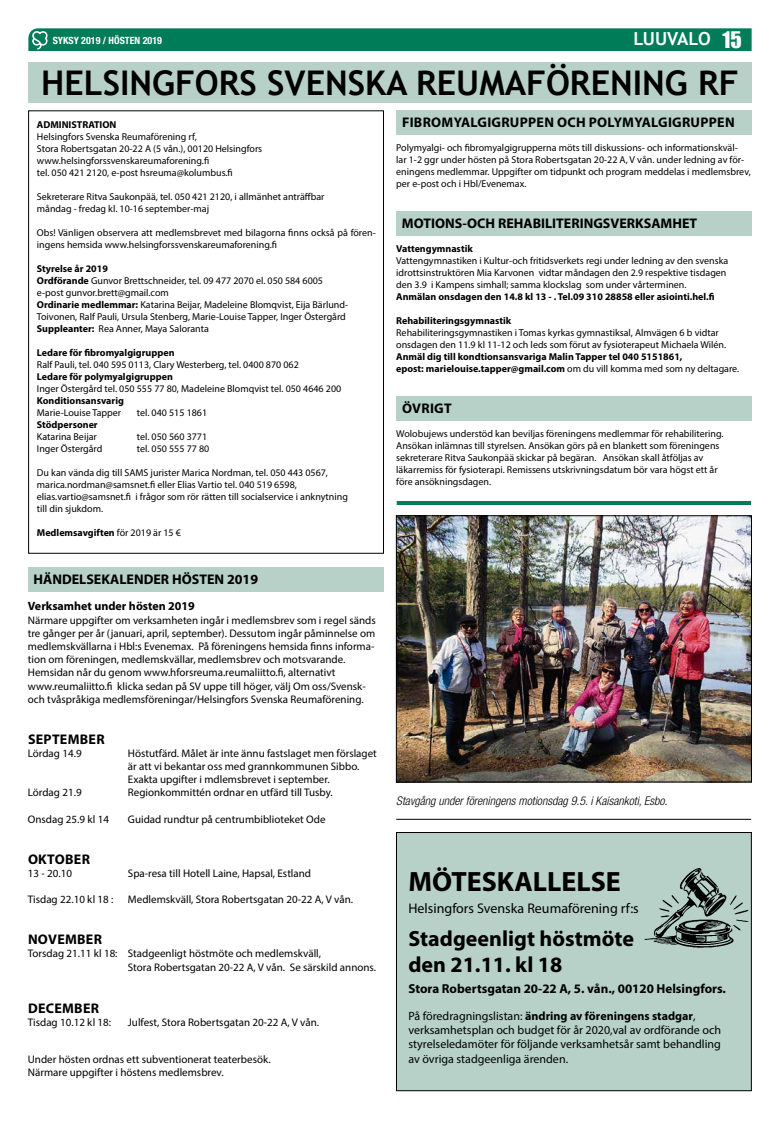
<style>
.page{position:relative;width:780px;height:1134px;background:#fff}
.page>*{position:absolute;margin:0;border:0;box-sizing:border-box;transform-origin:0 0}
.t1{font:700 34px "Trebuchet MS";color:#000}
.t2{font:700 28px "Myriad Pro";color:#000}
.t3{font:700 22px/26.4px "Myriad Pro";color:#000}
.t4{font:700 18px "Trebuchet MS";letter-spacing:-.015em;color:#fff}
.t5{font:700 14px "Myriad Pro";letter-spacing:.015em;color:#000}
.t6{font:14px "Myriad Pro";color:#000}
.t7{font:700 13px "Myriad Pro";color:#000}
.t8{font:12px/14.4px "Myriad Pro";color:#000}
.t9{font:italic 300 condensed 12px "Helvetica Neue";color:#000}
.t10{font:700 12px "Myriad Pro";color:#000}
.t11{font:11px/13.2px "Myriad Pro";color:#000}
.t12{font:10px/12px "Myriad Pro";color:#000}
.t13{font:700 10px/12px "Myriad Pro";color:#000}
.t14{font:700 condensed 10px "Helvetica Neue";color:#fff}
.s1{font-family:"Impact";font-weight:400;font-size:21px}
.s2{font-weight:700}
.s3{font-weight:400}
</style>
<div class="page">
<img style="left:398px;top:518px;width:351px;height:262px">
<div style="left:396px;top:516px;width:355px;height:266px;border:1px solid #000"></div>
<div style="left:28px;top:28px;width:723px;height:23px;background:#007c58"></div>
<img style="left:33px;top:31px;width:14px;height:18px">
<div style="left:28px;top:567px;width:355px;height:24px;background:#b7d1c9"></div>
<div style="left:396px;top:396px;width:355px;height:25px;background:#b7d1c9"></div>
<div style="left:28px;top:62px;width:723px;height:41px;background:#b7d1c9"></div>
<div style="left:28px;top:111px;width:356px;height:442px;border:1px solid #000"></div>
<div style="left:396px;top:111px;width:355px;height:24px;background:#b7d1c9"></div>
<div style="left:396px;top:212px;width:355px;height:24px;background:#b7d1c9"></div>
<div style="left:396px;top:832px;width:355px;height:259px;background:#b7d1c9"></div>
<div style="left:396px;top:832px;width:355px;height:259px;border:1px solid #000"></div>
<img style="left:644px;top:862px;width:108px;height:89px">
<hr style="left:397px;top:501px;width:354px;height:4px;background:#007c58">
<hr style="left:396px;top:819px;width:355px;height:1px;background:#000">
<p class="t14" style="left:53px;top:34px;width:111px">SYKSY 2019 / HÖSTEN 2019</p>
<h3 class="t4" style="left:633px;top:28px;width:110px">LUUVALO <span class="s1">15</span></h3>
<h1 class="t1" style="left:41px;top:61px;width:699px">HELSINGFORS SVENSKA REUMAFÖRENING RF</h1>
<p class="t13" style="left:37px;top:118px;width:81px">ADMINISTRATION</p>
<p class="t12" style="left:37px;top:130px;width:227px">Helsingfors Svenska Reumaförening rf,<br>Stora Robertsgatan 20-22 A (5 vån.), 00120 Helsingfors www.helsingforssvenskareumaforening.fi<br>tel. 050 421 2120, e-post hsreuma@kolumbus.fi</p>
<p class="t12" style="left:37px;top:190px;width:289px">Sekreterare Ritva Saukonpää, tel. 050 421 2120, i allmänhet anträffbar måndag - fredag kl. 10-16 september-maj</p>
<p class="t12" style="left:37px;top:226px;width:340px">Obs! Vänligen observera att medlemsbrevet med bilagorna finns också på fören&shy;ingens hemsida www.helsingforssvenskareumaforening.fi</p>
<p class="t12" style="left:37px;top:262px;width:313px"><span class="s2">Styrelse år 2019<br>Ordförande</span> Gunvor Brettschneider, tel. 09 477 2070 el. 050 584 6005 e-post gunvor.brett@gmail.com<br><span class="s2">Ordinarie medlemmar:</span> Katarina Beijar, Madeleine Blomqvist, Eija Bärlund-Toivonen, Ralf Pauli, Ursula Stenberg, Marie-Louise Tapper, Inger Östergård <span class="s2">Suppleanter:</span> Rea Anner, Maya Saloranta</p>
<p class="t13" style="left:37px;top:346px;width:139px">Ledare för fibromyalgigruppen</p>
<p class="t12" style="left:37px;top:358px;width:263px">Ralf Pauli, tel. 040 595 0113, Clary Westerberg, tel. 0400 870 062</p>
<p class="t13" style="left:37px;top:370px;width:137px">Ledare för polymyalgigruppen</p>
<p class="t12" style="left:37px;top:382px;width:306px">Inger Östergård tel. 050 555 77 80, Madeleine Blomqvist tel. 050 4646 200</p>
<p class="t13" style="left:37px;top:394px;width:89px">Konditionsansvarig</p>
<p class="t12" style="left:37px;top:406px;width:86px">Marie-Louise Tapper</p>
<p class="t12" style="left:137px;top:406px;width:72px">tel. 040 515 1861</p>
<p class="t13" style="left:37px;top:418px;width:62px">Stödpersoner</p>
<p class="t12" style="left:37px;top:430px;width:61px">Katarina Beijar</p>
<p class="t12" style="left:137px;top:430px;width:72px">tel. 050 560 3771</p>
<p class="t12" style="left:37px;top:442px;width:67px">Inger Östergård</p>
<p class="t12" style="left:137px;top:442px;width:74px">tel. 050 555 77 80</p>
<p class="t12" style="left:37px;top:466px;width:312px">Du kan vända dig till SAMS jurister Marica Nordman, tel. 050 443 0567, marica.nordman@samsnet.fi eller Elias Vartio tel. 040 519 6598, elias.vartio@samsnet.fi i frågor som rör rätten till socialservice i anknytning till din sjukdom.</p>
<p class="t13" style="left:37px;top:526px;width:146px">Medlemsavgiften <span class="s3">för 2019 är 15 €</span></p>
<h3 class="t5" style="left:34px;top:570px;width:226px">HÄNDELSEKALENDER HÖSTEN 2019</h3>
<p class="t10" style="left:28px;top:599px;width:168px">Verksamhet under hösten 2019</p>
<p class="t11" style="left:28px;top:613px;width:349px">Närmare uppgifter om verksamheten ingår i medlemsbrev som i regel sänds tre gånger per år (januari, april, september). Dessutom ingår påminnelse om medlemskvällarna i Hbl:s Evenemax. På föreningens hemsida finns informa&shy;tion om föreningen, medlemskvällar, medlemsbrev och motsvarande.<br>Hemsidan når du genom www.hforsreuma.reumaliitto.fi, alternativt www.reumaliitto.fi klicka sedan på SV uppe till höger, välj Om oss/Svensk&shy;och tvåspråkiga medlemsföreningar/Helsingfors Svenska Reumaförening.</p>
<h3 class="t5" style="left:28px;top:730px;width:78px">SEPTEMBER</h3>
<p class="t11" style="left:28px;top:746px;width:55px">Lördag 14.9</p>
<p class="t11" style="left:128px;top:746px;width:250px">Höstutfärd. Målet är inte ännu fastslaget men förslaget är att vi bekantar oss med grannkommunen Sibbo.<br>Exakta upgifter i mdlemsbrevet i september.</p>
<p class="t11" style="left:28px;top:786px;width:55px">Lördag 21.9</p>
<p class="t11" style="left:128px;top:786px;width:206px">Regionkommittén ordnar en utfärd till Tusby.</p>
<p class="t11" style="left:28px;top:812px;width:83px">Onsdag 25.9 kl 14</p>
<p class="t11" style="left:128px;top:812px;width:199px">Guidad rundtur på centrumbiblioteket Ode</p>
<h3 class="t5" style="left:28px;top:850px;width:63px">OKTOBER</h3>
<p class="t11" style="left:28px;top:866px;width:46px">13 - 20.10</p>
<p class="t11" style="left:128px;top:866px;width:185px">Spa-resa till Hotell Laine, Hapsal, Estland</p>
<p class="t11" style="left:28px;top:893px;width:87px">Tisdag 22.10 kl 18 :</p>
<p class="t11" style="left:128px;top:893px;width:227px">Medlemskväll, Stora Robertsgatan 20-22 A, V vån.</p>
<h3 class="t5" style="left:28px;top:930px;width:76px">NOVEMBER</h3>
<p class="t11" style="left:128px;top:947px;width:250px;text-indent:-100px">Torsdag 21.11 kl 18: Stadgeenligt höstmöte och medlemskväll,<br>Stora Robertsgatan 20-22 A, V vån. Se särskild annons.</p>
<h3 class="t5" style="left:28px;top:999px;width:73px">DECEMBER</h3>
<p class="t11" style="left:28px;top:1015px;width:85px">Tisdag 10.12 kl 18:</p>
<p class="t11" style="left:128px;top:1015px;width:193px">Julfest, Stora Robertsgatan 20-22 A, V vån.</p>
<p class="t11" style="left:28px;top:1052px;width:244px">Under hösten ordnas ett subventionerat teaterbesök.<br>Närmare uppgifter i höstens medlemsbrev.</p>
<h3 class="t5" style="left:402px;top:113px;width:334px">FIBROMYALGIGRUPPEN OCH POLYMYALGIGRUPPEN</h3>
<p class="t12" style="left:396px;top:142px;width:356px">Polymyalgi- och fibromyalgigrupperna möts till diskussions- och informationskväl&shy;lar 1-2 ggr under hösten på Stora Robertsgatan 20-22 A, V vån. under ledning av för&shy;eningens medlemmar. Uppgifter om tidpunkt och program meddelas i medlemsbrev, per e-post och i Hbl/Evenemax.</p>
<h3 class="t5" style="left:402px;top:214px;width:297px">MOTIONS-OCH REHABILITERINGSVERKSAMHET</h3>
<p class="t13" style="left:396px;top:242px;width:78px">Vattengymnastik</p>
<p class="t12" style="left:396px;top:254px;width:333px">Vattengymnastiken i Kultur-och fritidsverkets regi under ledning av den svenska idrottsinstruktören Mia Karvonen vidtar måndagen den 2.9 respektive tisdagen den 3.9 i Kampens simhall; samma klockslag som under vårterminen.</p>
<p class="t13" style="left:396px;top:290px;width:320px">Anmälan onsdagen den 14.8 kl 13 - . Tel.09 310 28858 eller asiointi.hel.fi</p>
<p class="t13" style="left:396px;top:314px;width:117px">Rehabiliteringsgymnastik</p>
<p class="t12" style="left:396px;top:326px;width:331px">Rehabiliteringsgymnastiken i Tomas kyrkas gymnastiksal, Almvägen 6 b vidtar onsdagen den 11.9 kl 11-12 och leds som förut av fysioterapeut Michaela Wilén.</p>
<p class="t13" style="left:396px;top:350px;width:344px">Anmäl dig till kondtionsansvariga Malin Tapper tel 040 5151861,<br>epost: marielouise.tapper@gmail.com <span class="s3">om du vill komma med som ny deltagare.</span></p>
<h3 class="t5" style="left:402px;top:399px;width:51px">ÖVRIGT</h3>
<p class="t12" style="left:396px;top:427px;width:329px">Wolobujews understöd kan beviljas föreningens medlemmar för rehabilitering.<br>Ansökan inlämnas till styrelsen. Ansökan görs på en blankett som föreningens sekreterare Ritva Saukonpää skickar på begäran. Ansökan skall åtföljas av läkarremiss för fysioterapi. Remissens utskrivningsdatum bör vara högst ett år före ansökningsdagen.</p>
<p class="t9" style="left:396px;top:794px;width:273px">Stavgång under föreningens motionsdag 9.5. i Kaisankoti, Esbo.</p>
<h2 class="t2" style="left:408px;top:863px;width:214px">MÖTESKALLELSE</h2>
<h3 class="t6" style="left:408px;top:900px;width:232px">Helsingfors Svenska Reumaförening rf:s</h3>
<h3 class="t3" style="left:408px;top:924px;width:227px">Stadgeenligt höstmöte den 21.11. kl 18</h3>
<h3 class="t7" style="left:408px;top:980px;width:319px">Stora Robertsgatan 20-22 A, 5. vån., 00120 Helsingfors.</h3>
<p class="t8" style="left:408px;top:1008px;width:314px">På föredragningslistan: <span class="s2">ändring av föreningens stadgar</span>, verksamhetsplan och budget för år 2020,val av ordförande och styrelseledamöter för följande verksamhetsår samt behandling av övriga stadgeenliga ärenden.</p>
</div>
